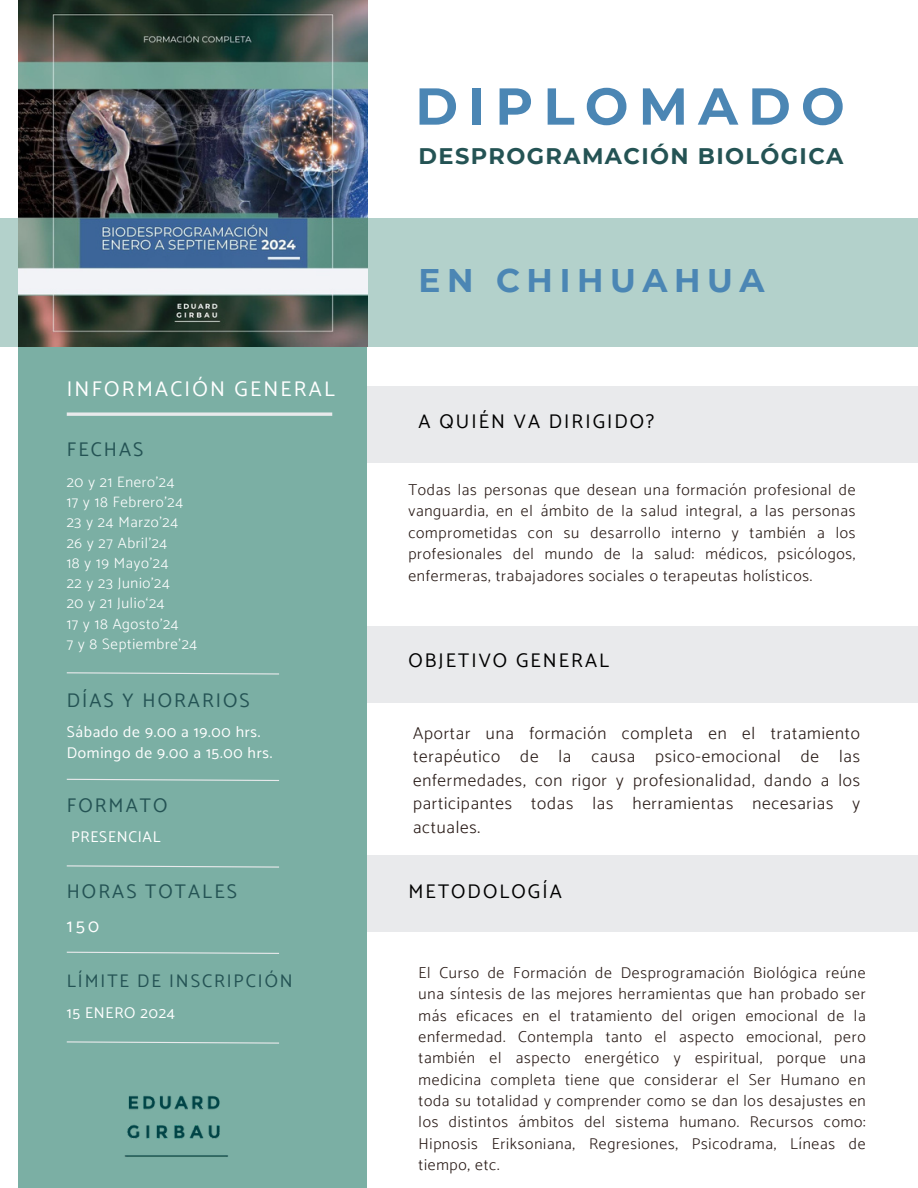
<style>
.page{position:relative;width:918px;height:1188px;background:#fff}
.page>*{position:absolute;margin:0;border:0;box-sizing:border-box;transform-origin:0 0}
.t1{font:700 51.9px "Montserrat";letter-spacing:.195em;color:#4b86b4}
.t2{font:700 32.7px "Montserrat";letter-spacing:.2em;color:#4b86b4}
.t3{font:700 22.5px "Montserrat";letter-spacing:.06em;color:#245354}
.t4{font:21.3px "Catamaran";letter-spacing:.105em;color:#fff}
.t5{font:19.8px "Catamaran";letter-spacing:.105em;color:#000}
.t6{font:19.8px "Catamaran";letter-spacing:.105em;color:#245354}
.t7{font:18.45px "Catamaran";color:#fff}
.t8{font:18.3px "Catamaran";letter-spacing:.105em;color:#245354}
.t9{font:300 17.25px/23.7px "Catamaran";letter-spacing:.045em;color:#281a16;text-align:justify}
.t10{font:300 15.75px/21.3px "Catamaran";letter-spacing:.045em;color:#281a16;text-align:justify}
.t11{font:15.45px "Catamaran";letter-spacing:.045em;color:#fff}
.t12{font:300 15px "Catamaran";letter-spacing:.045em;color:#fff}
</style>
<div class="page">
<div style="left:18px;top:0;width:349px;height:1188px;background:#7bafa4"></div>
<svg style="left:66px;top:672px;width:213px;height:3px"></svg>
<div style="left:0;top:218px;width:918px;height:129px;background:#b3d1cb"></div>
<img style="left:18px;top:0;width:349px;height:347px">
<svg style="left:67px;top:412px;width:265px;height:4px"></svg>
<svg style="left:66px;top:778px;width:213px;height:3px"></svg>
<svg style="left:66px;top:865px;width:213px;height:3px"></svg>
<svg style="left:66px;top:951px;width:213px;height:3px"></svg>
<svg style="left:66px;top:1041px;width:213px;height:3px"></svg>
<img style="left:124px;top:1095px;width:104px;height:62px">
<div style="left:367px;top:386px;width:551px;height:77px;background:#e9eaec"></div>
<div style="left:367px;top:626px;width:551px;height:77px;background:#e9eaec"></div>
<div style="left:367px;top:855px;width:551px;height:77px;background:#e9eaec"></div>
<p class="t4" style="left:67px;top:376px;width:270px">INFORMACIÓN GENERAL</p>
<p class="t6" style="left:67px;top:437px;width:78px">FECHAS</p>
<p class="t12" style="left:67px;top:473px;width:109px">20 y 21 Enero’24</p>
<p class="t12" style="left:67px;top:493px;width:118px">17 y 18 Febrero’24</p>
<p class="t12" style="left:67px;top:513px;width:113px">23 y 24 Marzo’24</p>
<p class="t12" style="left:67px;top:534px;width:102px">26 y 27 Abril’24</p>
<p class="t12" style="left:67px;top:554px;width:103px">18 y 19 Mayo’24</p>
<p class="t12" style="left:67px;top:574px;width:105px">22 y 23 Junio’24</p>
<p class="t12" style="left:67px;top:594px;width:99px">20 y 21 Julio‘24</p>
<p class="t12" style="left:67px;top:615px;width:113px">17 y 18 Agosto’24</p>
<p class="t12" style="left:67px;top:635px;width:132px">7 y 8 Septiembre’24</p>
<p class="t6" style="left:67px;top:689px;width:184px">DÍAS Y HORARIOS</p>
<p class="t11" style="left:67px;top:723px;width:195px">Sábado de 9.00 a 19.00 hrs.</p>
<p class="t11" style="left:67px;top:744px;width:207px">Domingo de 9.00 a 15.00 hrs.</p>
<p class="t6" style="left:67px;top:794px;width:102px">FORMATO</p>
<p class="t11" style="left:71px;top:827px;width:91px">PRESENCIAL</p>
<p class="t6" style="left:67px;top:880px;width:172px">HORAS TOTALES</p>
<p class="t7" style="left:67px;top:914px;width:34px">150</p>
<p class="t8" style="left:67px;top:970px;width:227px">LÍMITE DE INSCRIPCIÓN</p>
<p class="t11" style="left:67px;top:1003px;width:110px">15 ENERO 2024</p>
<p class="t1" style="left:415px;top:74px;width:431px">DIPLOMADO</p>
<p class="t3" style="left:419px;top:143px;width:426px">DESPROGRAMACIÓN BIOLÓGICA</p>
<p class="t2" style="left:419px;top:261px;width:348px">EN CHIHUAHUA</p>
<p class="t5" style="left:419px;top:410px;width:237px">A QUIÉN VA DIRIGIDO?</p>
<p class="t10" style="left:408px;top:479px;width:449px">Todas las personas que desean una formación profesional de vanguardia, en el ámbito de la salud integral, a las personas comprometidas con su desarrollo interno y también a los profesionales del mundo de la salud: médicos, psicólogos, enfermeras, trabajadores sociales o terapeutas holísticos.</p>
<p class="t5" style="left:408px;top:649px;width:202px">OBJETIVO GENERAL</p>
<p class="t9" style="left:413px;top:721px;width:448px">Aportar una formación completa en el tratamiento terapéutico de la causa psico-emocional de las enfermedades, con rigor y profesionalidad, dando a los participantes todas las herramientas necesarias y actuales.</p>
<p class="t5" style="left:408px;top:880px;width:155px">METODOLOGÍA</p>
<p class="t10" style="left:419px;top:962px;width:449px">El Curso de Formación de Desprogramación Biológica reúne una síntesis de las mejores herramientas que han probado ser más eficaces en el tratamiento del origen emocional de la enfermedad. Contempla tanto el aspecto emocional, pero también el aspecto energético y espiritual, porque una medicina completa tiene que considerar el Ser Humano en toda su totalidad y comprender como se dan los desajustes en los distintos ámbitos del sistema humano. Recursos como:<br>Hipnosis Eriksoniana, Regresiones, Psicodrama, Líneas de tiempo, etc.</p>
</div>
